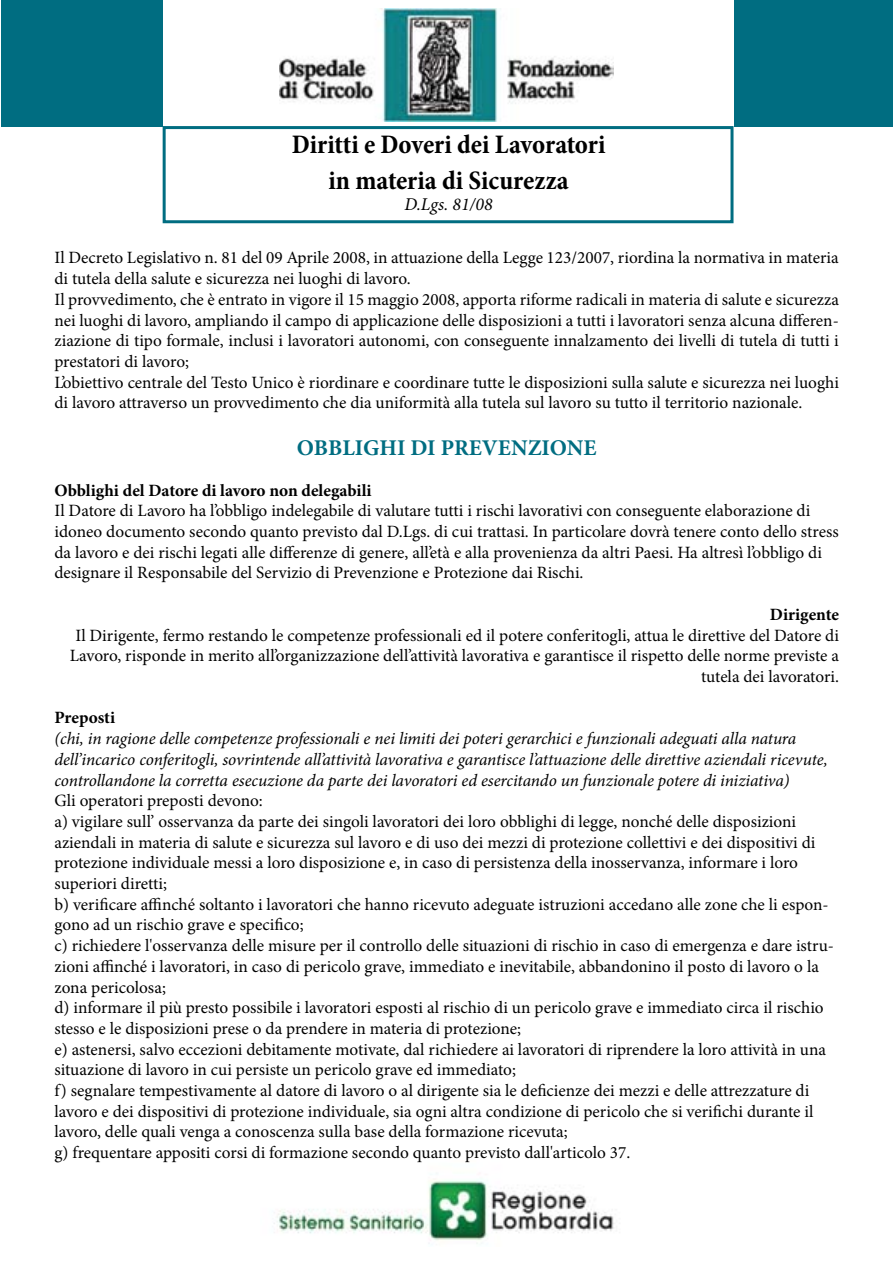
<style>
.page{position:relative;width:893px;height:1263px;background:#fff}
.page>*{position:absolute;margin:0;border:0;box-sizing:border-box;transform-origin:0 0}
.t1{font:700 condensed 27px/36px "Minion Pro";color:#000;text-align:center}
.t2{font:700 22.5px "Minion Pro";color:#006d81}
.t3{font:italic 18px "Minion Pro";color:#000}
.t4{font:17.25px/20.7px "Minion Pro";color:#000}
.t5{font:italic 17.25px/20.7px "Minion Pro";letter-spacing:-.005em;color:#000}
.t6{font:700 17.25px "Minion Pro";color:#000}
</style>
<div class="page">
<div style="left:1px;top:1px;width:891px;height:126px;background:#006d81"></div>
<div style="left:163px;top:1px;width:570px;height:126px;background:#fff"></div>
<img style="left:279px;top:9px;width:334px;height:112px">
<img style="left:274px;top:1180px;width:340px;height:64px">
<div style="left:163px;top:126px;width:570px;height:97px;border:3px solid #006d81"></div>
<h1 class="t1" style="left:292px;top:126px;width:315px">Diritti e Doveri dei Lavoratori in materia di Sicurezza</h1>
<p class="t3" style="left:404px;top:192px;width:90px">D.Lgs. 81/08</p>
<p class="t4" style="left:54px;top:248px;width:786px">Il Decreto Legislativo n. 81 del 09 Aprile 2008, in attuazione della Legge 123/2007, riordina la normativa in materia di tutela della salute e sicurezza nei luoghi di lavoro.<br>Il provvedimento, che è entrato in vigore il 15 maggio 2008, apporta riforme radicali in materia di salute e sicurezza nei luoghi di lavoro, ampliando il campo di applicazione delle disposizioni a tutti i lavoratori senza alcuna differen&shy;ziazione di tipo formale, inclusi i lavoratori autonomi, con conseguente innalzamento dei livelli di tutela di tutti i prestatori di lavoro;<br>L’obiettivo centrale del Testo Unico è riordinare e coordinare tutte le disposizioni sulla salute e sicurezza nei luoghi di lavoro attraverso un provvedimento che dia uniformità alla tutela sul lavoro su tutto il territorio nazionale.</p>
<h2 class="t2" style="left:297px;top:432px;width:301px">OBBLIGHI DI PREVENZIONE</h2>
<p class="t6" style="left:54px;top:478px;width:319px">Obblighi del Datore di lavoro non delegabili</p>
<p class="t4" style="left:54px;top:501px;width:786px">Il Datore di Lavoro ha l’obbligo indelegabile di valutare tutti i rischi lavorativi con conseguente elaborazione di idoneo documento secondo quanto previsto dal D.Lgs. di cui trattasi. In particolare dovrà tenere conto dello stress da lavoro e dei rischi legati alle differenze di genere, all’età e alla provenienza da altri Paesi. Ha altresì l’obbligo di designare il Responsabile del Servizio di Prevenzione e Protezione dai Rischi.</p>
<p class="t6" style="left:770px;top:602px;width:71px">Dirigente</p>
<p class="t4" style="left:70px;top:625px;width:771px;text-align:right">Il Dirigente, fermo restando le competenze professionali ed il potere conferitogli, attua le direttive del Datore di<br>Lavoro, risponde in merito all’organizzazione dell’attività lavorativa e garantisce il rispetto delle norme previste a tutela dei lavoratori.</p>
<p class="t6" style="left:54px;top:706px;width:62px">Preposti</p>
<p class="t5" style="left:54px;top:728px;width:775px">(chi, in ragione delle competenze professionali e nei limiti dei poteri gerarchici e funzionali adeguati alla natura dell’incarico conferitogli, sovrintende all’attività lavorativa e garantisce l’attuazione delle direttive aziendali ricevute, controllandone la corretta esecuzione da parte dei lavoratori ed esercitando un funzionale potere di iniziativa)</p>
<p class="t4" style="left:54px;top:790px;width:781px">Gli operatori preposti devono:<br>a) vigilare sull’ osservanza da parte dei singoli lavoratori dei loro obblighi di legge, nonché delle disposizioni aziendali in materia di salute e sicurezza sul lavoro e di uso dei mezzi di protezione collettivi e dei dispositivi di protezione individuale messi a loro disposizione e, in caso di persistenza della inosservanza, informare i loro superiori diretti;<br>b) verificare affinché soltanto i lavoratori che hanno ricevuto adeguate istruzioni accedano alle zone che li espon&shy;gono ad un rischio grave e specifico;<br>c) richiedere l'osservanza delle misure per il controllo delle situazioni di rischio in caso di emergenza e dare istru&shy;zioni affinché i lavoratori, in caso di pericolo grave, immediato e inevitabile, abbandonino il posto di lavoro o la zona pericolosa;<br>d) informare il più presto possibile i lavoratori esposti al rischio di un pericolo grave e immediato circa il rischio stesso e le disposizioni prese o da prendere in materia di protezione;<br>e) astenersi, salvo eccezioni debitamente motivate, dal richiedere ai lavoratori di riprendere la loro attività in una situazione di lavoro in cui persiste un pericolo grave ed immediato;<br>f) segnalare tempestivamente al datore di lavoro o al dirigente sia le deficienze dei mezzi e delle attrezzature di lavoro e dei dispositivi di protezione individuale, sia ogni altra condizione di pericolo che si verifichi durante il lavoro, delle quali venga a conoscenza sulla base della formazione ricevuta;<br>g) frequentare appositi corsi di formazione secondo quanto previsto dall'articolo 37.</p>
</div>
